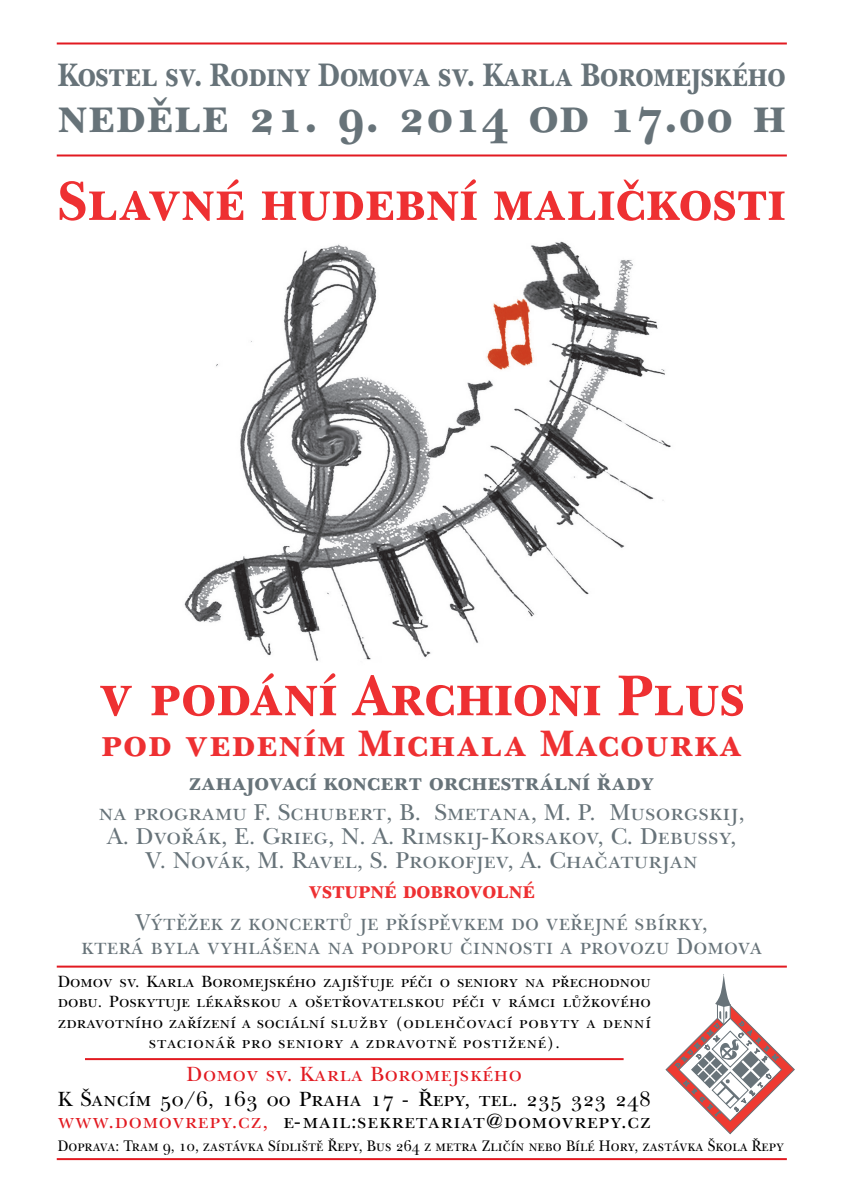
<style>
.page{position:relative;width:841px;height:1190px;background:#fff}
.page>*{position:absolute;margin:0;border:0;box-sizing:border-box;transform-origin:0 0}
.t1{font:60px "New Baskerville CE Bold SC";color:#ee3032;scale:.95 1}
.t2{font:58px "New Baskerville CE Bold SC";color:#ee3032;scale:.95 1}
.t3{font:50px "New Baskerville CE Bold SC";letter-spacing:.01em;color:#677379}
.t4{font:38.5px "New Baskerville CE Bold SC";letter-spacing:.03em;color:#ee3032}
.t5{font:34px "New Baskerville CE Bold SC";letter-spacing:-.01em;color:#677379;scale:.88 1}
.t6{font:24px/24px "New Baskerville CE SC";color:#677379;text-align:center}
.t7{font:24px/24px "New Baskerville CE SC";color:#677379;text-align:center;scale:.95 1}
.t8{font:24px "New Baskerville CE Bold SC";color:#677379}
.t9{font:24px "New Baskerville CE Bold SC";letter-spacing:-.01em;color:#ee3032;scale:.95 1}
.t10{font:21.5px/22px "New Baskerville CE SC";letter-spacing:.035em;color:#000}
.t11{font:21.5px "New Baskerville CE SC";letter-spacing:.03em;color:#e21a21}
.t12{font:17px/20.4px "New Baskerville CE SC";letter-spacing:.01em;color:#000;text-align:center}
.t13{font:16px "New Baskerville CE SC";color:#000;scale:.91 1}
.t14{font:5.9px "New Baskerville CE";color:#687379}
.s1{color:#e21a21}
</style>
<div class="page">
<img style="left:184px;top:241px;width:487px;height:420px">
<hr style="left:85px;top:1058px;width:539px;height:2px;background:#e21a21">
<hr style="left:57px;top:1158px;width:730px;height:2px;background:#e21a21">
<hr style="left:57px;top:966px;width:730px;height:2px;background:#e21a21">
<hr style="left:57px;top:154px;width:730px;height:2px;background:#e21a21">
<hr style="left:57px;top:42px;width:730px;height:2px;background:#e21a21">
<svg style="left:666px;top:974px;width:129px;height:160px"></svg>
<h3 class="t5" style="left:58px;top:55px;width:829px">Kostel sv. Rodiny Domova sv. Karla Boromejského</h3>
<h3 class="t3" style="left:58px;top:86px;width:730px">nedûle 21. 9. 2014 od 17.00 h</h3>
<h2 class="t2" style="left:58px;top:166px;width:768px">Slavné hudební maliãkosti</h2>
<h1 class="t1" style="left:99px;top:659px;width:682px">v podání Archioni Plus</h1>
<h3 class="t4" style="left:101px;top:720px;width:643px">pod vedením Michala Macourka</h3>
<h3 class="t8" style="left:189px;top:768px;width:467px">zahajovací koncert orchestrální fiady</h3>
<h3 class="t6" style="left:99px;top:800px;width:647px">na programu F. Schubert, B. Smetana, M. P. Musorgskij,<br>A. Dvofiák, E. Grieg, N. A. Rimskij-Korsakov, C. Debussy,<br>V. Novák, M. Ravel, S. Prokofjev, A. Chaãaturjan</h3>
<h3 class="t9" style="left:309px;top:876px;width:240px">vstupné dobrovolné</h3>
<h3 class="t7" style="left:81px;top:910px;width:718px">V˘tûÏek z koncertÛ je pfiíspûvkem do vefiejné sbírky,<br>která byla vyhlá‰ena na podporu ãinnosti a provozu Domova</h3>
<p class="t12" style="left:58px;top:971px;width:595px">Domov sv. Karla Boromejského zaji‰Èuje péãi o seniory na pfiechodnou dobu. Poskytuje lékafiskou a o‰etfiovatelskou péãi v rámci lÛÏkového zdravotního zafiízení a sociální sluÏby (odlehãovací pobyty a denní stacionáfi pro seniory a zdravotnû postiÏené).</p>
<p class="t14" style="left:675px;top:1065px;width:61px;rotate:-45deg">DRUHÉMU</p>
<p class="t14" style="left:716px;top:1117px;width:48px;rotate:-135deg">JEDEN</p>
<p class="t11" style="left:187px;top:1061px;width:337px">Domov sv. Karla Boromejského</p>
<p class="t10" style="left:58px;top:1088px;width:595px">K ·ancím 50/6, 163 00 Praha 17 - ¤epy, tel. 235 323 248 <span class="s1">www.domovrepy.cz,</span> e-mail:sekretariat@domovrepy.cz</p>
<p class="t13" style="left:58px;top:1136px;width:800px">Doprava: Tram 9, 10, zastávka Sídli‰tû ¤epy, Bus 264 z metra Zliãín nebo Bílé Hory, zastávka ·kola ¤epy</p>
</div>
